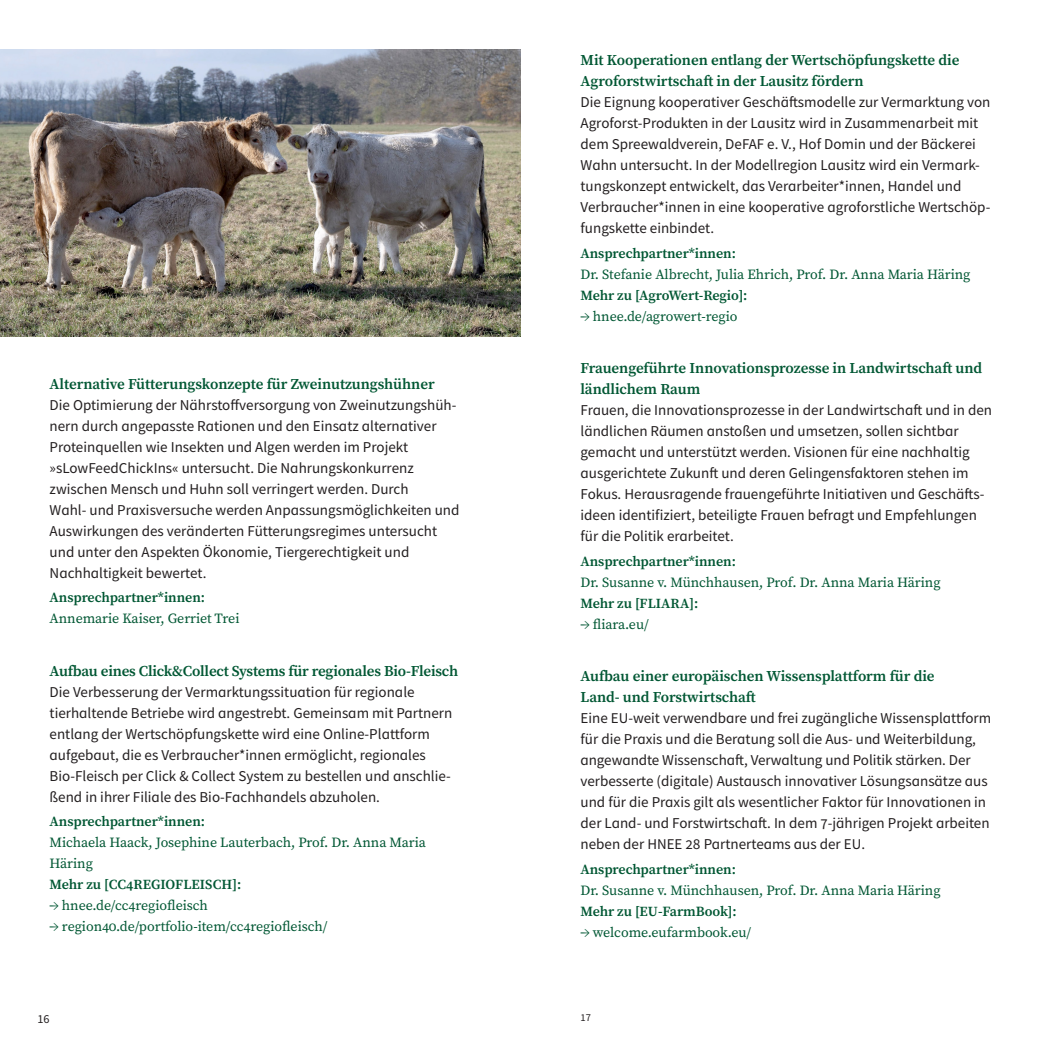
<style>
.page{position:relative;width:1042px;height:1042px;background:#fff}
.page>*{position:absolute;margin:0;border:0;box-sizing:border-box;transform-origin:0 0}
.t1{font:15.05px/21px "Source Sans Pro";color:#231f20}
.t2{font:15.05px/21px "Source Serif Variable";letter-spacing:-.005em;color:#005733}
.t3{font:14px/21px "Source Serif Pro";letter-spacing:-.005em;color:#005733}
.t4{font:600 14px "Source Serif Pro";letter-spacing:-.005em;color:#005733}
.t5{font:600 13.83px "Source Serif Pro";letter-spacing:.005em;color:#005733}
.t6{font:12.25px "Source Sans Pro";color:#231f20}
.t7{font:10.5px "Source Sans Pro";color:#231f20}
.s1{font-size:14px}
.s2{font-size:14.88px}
.s3{font-weight:600}
.s4{font-weight:600;font-size:13.83px}
</style>
<div class="page">
<img style="left:0;top:50px;width:521px;height:286px">
<p class="t2" style="left:50px;top:373px;width:387px">Alternative Fütterungskonzepte für Zweinutzungshühner</p>
<p class="t1" style="left:50px;top:394px;width:411px">Die Optimierung der Nährstoffversorgung von Zweinutzungshüh&shy;nern durch angepasste Rationen und den Einsatz alternativer Proteinquellen wie Insekten und Algen werden im Projekt »sLowFeedChickIns« untersucht. Die Nahrungskonkurrenz zwischen Mensch und Huhn soll verringert werden. Durch<br>Wahl- und Praxisversuche werden Anpassungsmöglichkeiten und Auswirkungen des veränderten Fütterungsregimes untersucht und unter den Aspekten Ökonomie, Tiergerechtigkeit und Nachhaltigkeit bewertet.</p>
<p class="t4" style="left:50px;top:588px;width:157px">Ansprechpartner*innen:</p>
<p class="t3" style="left:50px;top:608px;width:191px">Annemarie Kaiser, Gerriet Trei</p>
<p class="t2" style="left:50px;top:660px;width:410px">Aufbau eines Click&amp;Collect Systems für regionales Bio-Fleisch</p>
<p class="t1" style="left:50px;top:681px;width:404px">Die Verbesserung der Vermarktungssituation für regionale tierhaltende Betriebe wird angestrebt. Gemeinsam mit Partnern entlang der Wertschöpfungskette wird eine Online-Plattform aufgebaut, die es Verbraucher*innen ermöglicht, regionales Bio-Fleisch per Click &amp; Collect System zu bestellen und anschlie&shy;ßend in ihrer Filiale des Bio-Fachhandels abzuholen.</p>
<p class="t4" style="left:50px;top:812px;width:157px">Ansprechpartner*innen:</p>
<p class="t3" style="left:50px;top:832px;width:378px">Michaela Haack, Josephine Lauterbach, Prof. Dr. Anna Maria<br>Häring</p>
<p class="t5" style="left:50px;top:875px;width:193px"><span class="s1">Mehr zu [</span>CC<span class="s1">4</span>REGIOFLEISCH<span class="s1">]:</span></p>
<p class="t3" style="left:50px;top:895px;width:160px">→ hnee.de/cc4regiofleisch</p>
<p class="t3" style="left:50px;top:916px;width:279px">→ region40.de/portfolio-item/cc4regiofleisch/</p>
<p class="t2" style="left:580px;top:50px;width:380px">Mit Kooperationen entlang der Wertschöpfungskette die<br>Agroforstwirtschaft in der Lausitz fördern</p>
<p class="t1" style="left:580px;top:92px;width:411px">Die Eignung kooperativer Geschäftsmodelle zur Vermarktung von Agroforst-Produkten in der Lausitz wird in Zusammenarbeit mit dem Spreewaldverein, De<span class="s2">FAF</span> e. V., Hof Domin und der Bäckerei Wahn untersucht. In der Modellregion Lausitz wird ein Vermark&shy;tungskonzept entwickelt, das Verarbeiter*innen, Handel und Verbraucher*innen in eine kooperative agroforstliche Wertschöp&shy;fungskette einbindet.</p>
<p class="t4" style="left:580px;top:243px;width:157px">Ansprechpartner*innen:</p>
<p class="t3" style="left:580px;top:263px;width:391px">Dr. Stefanie Albrecht, Julia Ehrich, Prof. Dr. Anna Maria Häring</p>
<p class="t4" style="left:580px;top:285px;width:168px">Mehr zu [AgroWert-Regio]:</p>
<p class="t3" style="left:580px;top:305px;width:158px">→ hnee.de/agrowert-regio</p>
<p class="t2" style="left:580px;top:358px;width:403px">Frauengeführte Innovationsprozesse in Landwirtschaft und ländlichem Raum</p>
<p class="t1" style="left:580px;top:400px;width:413px">Frauen, die Innovationsprozesse in der Landwirtschaft und in den ländlichen Räumen anstoßen und umsetzen, sollen sichtbar gemacht und unterstützt werden. Visionen für eine nachhaltig ausgerichtete Zukunft und deren Gelingensfaktoren stehen im Fokus. Herausragende frauengeführte Initiativen und Geschäfts&shy;ideen identifiziert, beteiligte Frauen befragt und Empfehlungen für die Politik erarbeitet.</p>
<p class="t4" style="left:580px;top:551px;width:157px">Ansprechpartner*innen:</p>
<p class="t3" style="left:580px;top:571px;width:361px">Dr. Susanne v. Münchhausen, Prof. Dr. Anna Maria Häring<br><span class="s3">Mehr zu [</span><span class="s4">FLIARA</span><span class="s3">]:</span></p>
<p class="t3" style="left:580px;top:613px;width:70px">→ fliara.eu/</p>
<p class="t2" style="left:580px;top:666px;width:356px">Aufbau einer europäischen Wissensplattform für die<br>Land- und Forstwirtschaft</p>
<p class="t1" style="left:580px;top:708px;width:412px">Eine <span class="s2">EU</span>-weit verwendbare und frei zugängliche Wissensplattform für die Praxis und die Beratung soll die Aus- und Weiterbildung, angewandte Wissenschaft, Verwaltung und Politik stärken. Der verbesserte (digitale) Austausch innovativer Lösungsansätze aus und für die Praxis gilt als wesentlicher Faktor für Innovationen in der Land- und Forstwirtschaft. In dem 7-jährigen Projekt arbeiten neben der <span class="s2">HNEE</span> 28 Partnerteams aus der <span class="s2">EU</span>.</p>
<p class="t4" style="left:580px;top:859px;width:157px">Ansprechpartner*innen:</p>
<p class="t3" style="left:580px;top:879px;width:361px">Dr. Susanne v. Münchhausen, Prof. Dr. Anna Maria Häring<br><span class="s3">Mehr zu [</span><span class="s4">EU</span><span class="s3">-FarmBook]:</span></p>
<p class="t3" style="left:580px;top:921px;width:172px">→ welcome.eufarmbook.eu/</p>
<p class="t6" style="left:37px;top:1011px;width:14px">16</p>
<p class="t7" style="left:580px;top:1011px;width:12px">17</p>
</div>
